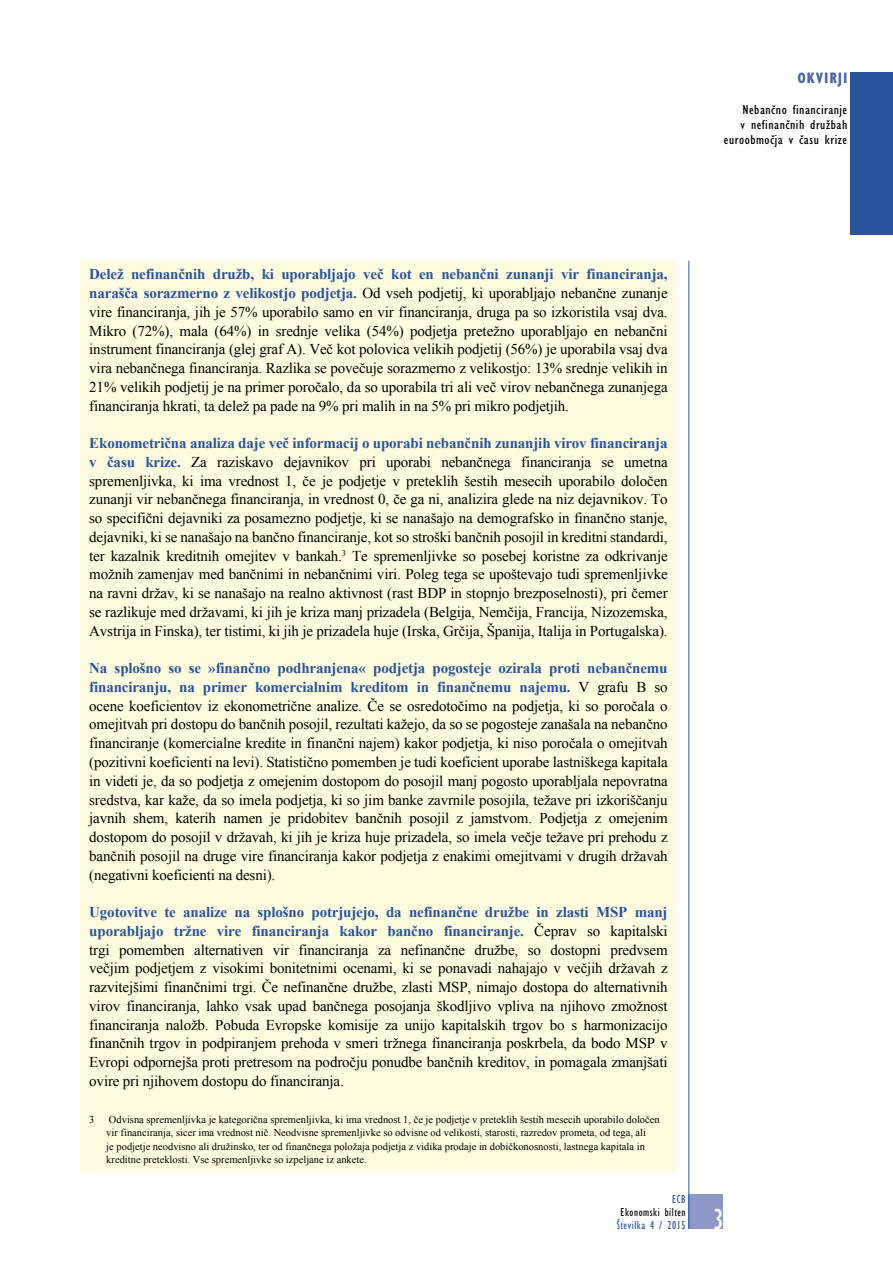
<style>
.page{position:relative;width:893px;height:1263px;background:#fff}
.page>*{position:absolute;margin:0;border:0;box-sizing:border-box;transform-origin:0 0}
.t1{font:condensed 30px "Gill Sans Myriad";color:#fff;scale:.95 1}
.t2{font:15px/18.8px "Times New Roman WGL";letter-spacing:-.01em;color:#000;text-align:justify}
.t3{font:700 condensed 15px "Gill Sans Myriad";letter-spacing:.12em;color:#4e68a9;scale:.85 1}
.t4{font:condensed 13.5px/15px "Gill Sans Myriad";letter-spacing:.035em;color:#000;text-align:right;scale:1.1 1}
.t5{font:condensed 12px "Gill Sans Myriad";letter-spacing:.05em;color:#28539c;scale:.95 1}
.t6{font:condensed 12px "Gill Sans Myriad";letter-spacing:.05em;color:#000;scale:.95 1}
.t7{font:10.5px/13.5px "Times New Roman";color:#000}
.t8{font:10.5px "Times New Roman WGL";color:#000}
.s1{font-weight:700;color:#28539c}
</style>
<div class="page">
<div style="left:689px;top:1195px;width:34px;height:34px;background:#8d98c7"></div>
<hr style="left:689px;top:261px;width:1px;height:968px;background:#28539c">
<div style="left:850px;top:72px;width:43px;height:163px;background:#28539c"></div>
<div style="left:81px;top:261px;width:595px;height:910px;background:#fffcdf"></div>
<p class="t3" style="left:798px;top:69px;width:60px">OKVIRJI</p>
<p class="t4" style="left:724px;top:102px;width:114px">Nebančno financiranje<br>v nefinančnih družbah euroobmočja v času krize</p>
<p class="t2" style="left:89px;top:265px;width:580px"><span class="s1">Delež nefinančnih družb, ki uporabljajo več kot en nebančni zunanji vir financiranja, narašča sorazmerno z velikostjo podjetja.</span> Od vseh podjetij, ki uporabljajo nebančne zunanje vire financiranja, jih je 57% uporabilo samo en vir financiranja, druga pa so izkoristila vsaj dva.<br>Mikro (72%), mala (64%) in srednje velika (54%) podjetja pretežno uporabljajo en nebančni instrument financiranja (glej graf A). Več kot polovica velikih podjetij (56%) je uporabila vsaj dva vira nebančnega financiranja. Razlika se povečuje sorazmerno z velikostjo: 13% srednje velikih in 21% velikih podjetij je na primer poročalo, da so uporabila tri ali več virov nebančnega zunanjega financiranja hkrati, ta delež pa pade na 9% pri malih in na 5% pri mikro podjetjih.</p>
<p class="t2" style="left:89px;top:434px;width:580px"><span class="s1">Ekonometrična analiza daje več informacij o uporabi nebančnih zunanjih virov financiranja v času krize.</span> Za raziskavo dejavnikov pri uporabi nebančnega financiranja se umetna spremenljivka, ki ima vrednost 1, če je podjetje v preteklih šestih mesecih uporabilo določen zunanji vir nebančnega financiranja, in vrednost 0, če ga ni, analizira glede na niz dejavnikov. To so specifični dejavniki za posamezno podjetje, ki se nanašajo na demografsko in finančno stanje, dejavniki, ki se nanašajo na bančno financiranje, kot so stroški bančnih posojil in kreditni standardi, ter kazalnik kreditnih omejitev v bankah.<sup>3</sup> Te spremenljivke so posebej koristne za odkrivanje možnih zamenjav med bančnimi in nebančnimi viri. Poleg tega se upoštevajo tudi spremenljivke na ravni držav, ki se nanašajo na realno aktivnost (rast BDP in stopnjo brezposelnosti), pri čemer se razlikuje med državami, ki jih je kriza manj prizadela (Belgija, Nemčija, Francija, Nizozemska, Avstrija in Finska), ter tistimi, ki jih je prizadela huje (Irska, Grčija, Španija, Italija in Portugalska).</p>
<p class="t2" style="left:89px;top:659px;width:580px"><span class="s1">Na splošno so se »finančno podhranjena« podjetja pogosteje ozirala proti nebančnemu financiranju, na primer komercialnim kreditom in finančnemu najemu.</span> V grafu B so ocene koeficientov iz ekonometrične analize. Če se osredotočimo na podjetja, ki so poročala o omejitvah pri dostopu do bančnih posojil, rezultati kažejo, da so se pogosteje zanašala na nebančno financiranje (komercialne kredite in finančni najem) kakor podjetja, ki niso poročala o omejitvah (pozitivni koeficienti na levi). Statistično pomemben je tudi koeficient uporabe lastniškega kapitala in videti je, da so podjetja z omejenim dostopom do posojil manj pogosto uporabljala nepovratna sredstva, kar kaže, da so imela podjetja, ki so jim banke zavrnile posojila, težave pri izkoriščanju javnih shem, katerih namen je pridobitev bančnih posojil z jamstvom. Podjetja z omejenim dostopom do posojil v državah, ki jih je kriza huje prizadela, so imela večje težave pri prehodu z bančnih posojil na druge vire financiranja kakor podjetja z enakimi omejitvami v drugih državah (negativni koeficienti na desni).</p>
<p class="t2" style="left:89px;top:902px;width:580px"><span class="s1">Ugotovitve te analize na splošno potrjujejo, da nefinančne družbe in zlasti MSP manj uporabljajo tržne vire financiranja kakor bančno financiranje.</span> Čeprav so kapitalski trgi pomemben alternativen vir financiranja za nefinančne družbe, so dostopni predvsem večjim podjetjem z visokimi bonitetnimi ocenami, ki se ponavadi nahajajo v večjih državah z razvitejšimi finančnimi trgi. Če nefinančne družbe, zlasti MSP, nimajo dostopa do alternativnih virov financiranja, lahko vsak upad bančnega posojanja škodljivo vpliva na njihovo zmožnost financiranja naložb. Pobuda Evropske komisije za unijo kapitalskih trgov bo s harmonizacijo finančnih trgov in podpiranjem prehoda v smeri tržnega financiranja poskrbela, da bodo MSP v Evropi odpornejša proti pretresom na področju ponudbe bančnih kreditov, in pomagala zmanjšati ovire pri njihovem dostopu do financiranja.</p>
<p class="t8" style="left:89px;top:1112px;width:7px">3</p>
<p class="t7" style="left:106px;top:1112px;width:555px">Odvisna spremenljivka je kategorična spremenljivka, ki ima vrednost 1, če je podjetje v preteklih šestih mesecih uporabilo določen vir financiranja, sicer ima vrednost nič. Neodvisne spremenljivke so odvisne od velikosti, starosti, razredov prometa, od tega, ali<br>je podjetje neodvisno ali družinsko, ter od finančnega položaja podjetja z vidika prodaje in dobičkonosnosti, lastnega kapitala in kreditne preteklosti. Vse spremenljivke so izpeljane iz ankete.</p>
<p class="t5" style="left:672px;top:1192px;width:16px">ECB</p>
<p class="t6" style="left:620px;top:1205px;width:70px">Ekonomski bilten</p>
<p class="t5" style="left:617px;top:1218px;width:74px">Številka 4 / 2015</p>
<h1 class="t1" style="left:713px;top:1201px;width:12px">3</h1>
</div>
